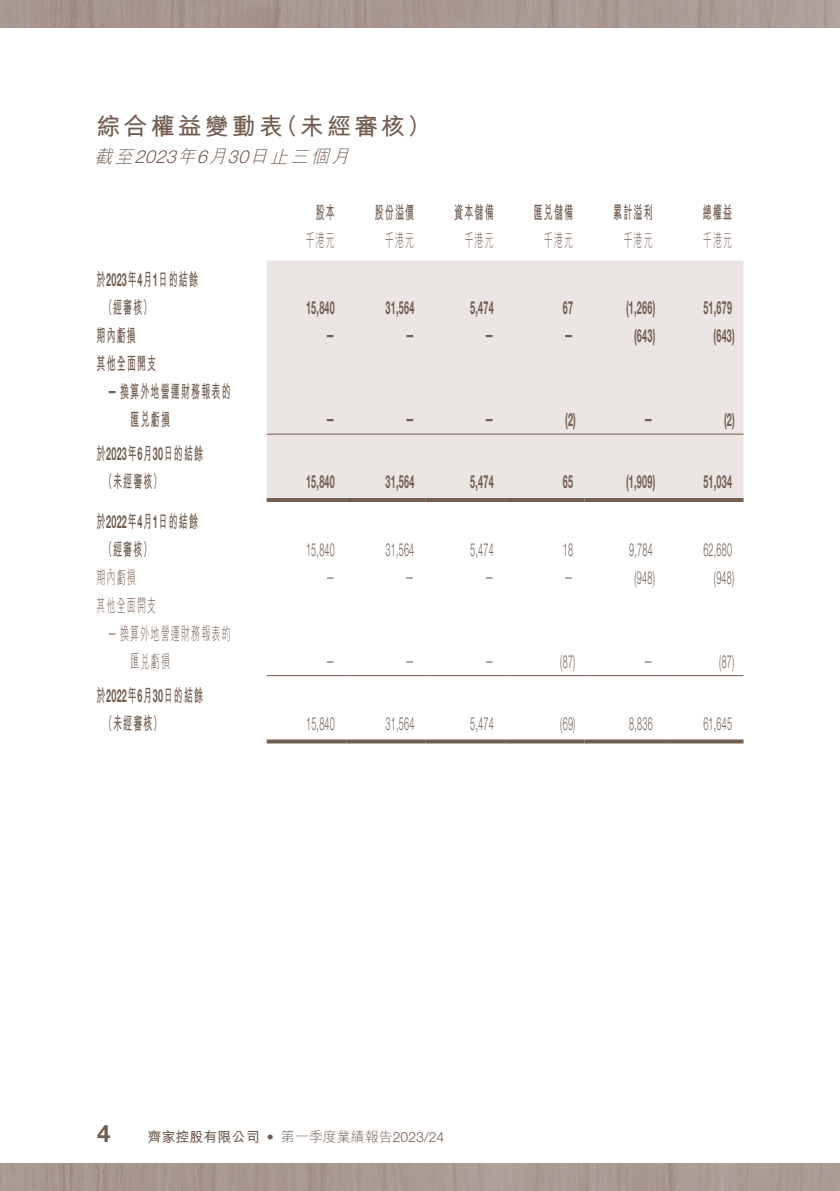
<style>
.page{position:relative;width:840px;height:1191px;background:#fff}
.page>*{position:absolute;margin:0;border:0;box-sizing:border-box;transform-origin:0 0}
.t1{font:700 24px "M Hei HK";letter-spacing:.13em;color:#725d51}
.t2{font:700 24px "Helvetica Neue LT Std";color:#725d51}
.t3{font:700 18px/28px "M Hei HK";letter-spacing:.13em;color:#725d51;scale:.5 1}
.t4{font:700 18px "Helvetica Neue LT Std";letter-spacing:.03em;color:#725d51;scale:.5 1}
.t5{font:300 18px "Helvetica Neue LT Std";letter-spacing:.03em;color:#725d51;scale:.5 1}
.t6{font:300 18px/28px "M Hei HK";letter-spacing:.13em;color:#725d51;scale:.5 1}
.t7{font:italic 300 18px "M Hei HK";color:#725d51}
.t8{font:700 14px "M Hei HK";color:#725d51}
.s1{font-family:"Helvetica Neue LT Std"}
.s2{font-family:"Helvetica Neue LT Std";font-weight:300}
.s3{font-weight:300}
</style>
<div class="page">
<img style="left:0;top:0;width:840px;height:1191px">
<div style="left:0;top:28px;width:839px;height:1134px;background:#fff"></div>
<div style="left:266px;top:260px;width:477px;height:238px;background:#ebe5e3"></div>
<svg style="left:267px;top:676px;width:476px;height:1px"></svg>
<hr style="left:266px;top:433px;width:80px;height:1px;background:#725d51">
<hr style="left:346px;top:433px;width:79px;height:1px;background:#725d51">
<hr style="left:425px;top:433px;width:80px;height:1px;background:#725d51">
<hr style="left:505px;top:433px;width:79px;height:1px;background:#725d51">
<hr style="left:584px;top:433px;width:79px;height:1px;background:#725d51">
<hr style="left:663px;top:433px;width:80px;height:1px;background:#725d51">
<hr style="left:266px;top:498px;width:80px;height:4px;background:#725d51">
<hr style="left:346px;top:498px;width:79px;height:4px;background:#725d51">
<hr style="left:425px;top:498px;width:80px;height:4px;background:#725d51">
<hr style="left:505px;top:498px;width:79px;height:4px;background:#725d51">
<hr style="left:584px;top:498px;width:79px;height:4px;background:#725d51">
<hr style="left:663px;top:498px;width:80px;height:4px;background:#725d51">
<hr style="left:266px;top:675px;width:80px;height:1px;background:#725d51">
<hr style="left:346px;top:675px;width:79px;height:1px;background:#725d51">
<hr style="left:425px;top:675px;width:80px;height:1px;background:#725d51">
<hr style="left:505px;top:675px;width:79px;height:1px;background:#725d51">
<hr style="left:584px;top:675px;width:79px;height:1px;background:#725d51">
<hr style="left:663px;top:675px;width:80px;height:1px;background:#725d51">
<svg style="left:266px;top:739px;width:80px;height:4px"></svg>
<svg style="left:346px;top:739px;width:79px;height:4px"></svg>
<svg style="left:425px;top:739px;width:80px;height:4px"></svg>
<svg style="left:505px;top:739px;width:79px;height:4px"></svg>
<svg style="left:584px;top:739px;width:79px;height:4px"></svg>
<svg style="left:663px;top:739px;width:80px;height:4px"></svg>
<h1 class="t1" style="left:96px;top:109px;width:336px">綜合權益變動表（未經審核）</h1>
<p class="t7" style="left:95px;top:147px;width:260px">截至<span class="s1">2023</span>年<span class="s1">6</span>月<span class="s1">30</span>日止三個月</p>
<p class="t3" style="left:315px;top:197px;width:40px">股本</p>
<p class="t3" style="left:374px;top:197px;width:80px">股份溢價</p>
<p class="t3" style="left:454px;top:197px;width:80px">資本儲備</p>
<p class="t3" style="left:533px;top:197px;width:80px">匯兌儲備</p>
<p class="t3" style="left:613px;top:197px;width:80px">累計溢利</p>
<p class="t3" style="left:702px;top:197px;width:60px">總權益</p>
<p class="t6" style="left:305px;top:226px;width:60px">千港元</p>
<p class="t6" style="left:385px;top:226px;width:60px">千港元</p>
<p class="t6" style="left:464px;top:226px;width:60px">千港元</p>
<p class="t6" style="left:543px;top:226px;width:60px">千港元</p>
<p class="t6" style="left:623px;top:226px;width:60px">千港元</p>
<p class="t6" style="left:702px;top:226px;width:60px">千港元</p>
<p class="t3" style="left:103px;top:264px;width:191px;text-indent:-7px">於<span class="s1">2023</span>年<span class="s1">4</span>月<span class="s1">1</span>日的結餘（經審核）</p>
<p class="t4" style="left:306px;top:297px;width:59px">15,840</p>
<p class="t4" style="left:385px;top:297px;width:59px">31,564</p>
<p class="t4" style="left:470px;top:297px;width:49px">5,474</p>
<p class="t4" style="left:562px;top:297px;width:22px">67</p>
<p class="t4" style="left:625px;top:297px;width:60px">(1,266)</p>
<p class="t4" style="left:703px;top:297px;width:59px">51,679</p>
<p class="t3" style="left:96px;top:320px;width:80px">期內虧損</p>
<p class="t4" style="left:326px;top:324px;width:19px">—</p>
<p class="t4" style="left:405px;top:324px;width:19px">—</p>
<p class="t4" style="left:484px;top:324px;width:19px">—</p>
<p class="t4" style="left:564px;top:324px;width:19px">—</p>
<p class="t4" style="left:633px;top:325px;width:44px">(643)</p>
<p class="t4" style="left:713px;top:325px;width:44px">(643)</p>
<p class="t3" style="left:96px;top:348px;width:121px">其他全面開支</p>
<p class="t3" style="left:130px;top:376px;width:202px;text-indent:-23px"><span class="s1">—</span> 換算外地營運財務報表的匯兌虧損</p>
<p class="t4" style="left:326px;top:408px;width:19px">—</p>
<p class="t4" style="left:405px;top:408px;width:19px">—</p>
<p class="t4" style="left:484px;top:408px;width:19px">—</p>
<p class="t4" style="left:564px;top:409px;width:23px">(2)</p>
<p class="t4" style="left:643px;top:408px;width:19px">—</p>
<p class="t4" style="left:723px;top:409px;width:23px">(2)</p>
<p class="t3" style="left:103px;top:438px;width:201px;text-indent:-7px">於<span class="s1">2023</span>年<span class="s1">6</span>月<span class="s1">30</span>日的結餘（未經審核）</p>
<p class="t3" style="left:103px;top:505px;width:191px;text-indent:-7px">於<span class="s1">2022</span>年<span class="s1">4</span>月<span class="s1">1</span>日的結餘（經審核）</p>
<p class="t4" style="left:306px;top:471px;width:59px">15,840</p>
<p class="t4" style="left:385px;top:471px;width:59px">31,564</p>
<p class="t4" style="left:470px;top:471px;width:49px">5,474</p>
<p class="t4" style="left:562px;top:471px;width:22px">65</p>
<p class="t4" style="left:625px;top:471px;width:60px">(1,909)</p>
<p class="t4" style="left:703px;top:471px;width:59px">51,034</p>
<p class="t5" style="left:306px;top:538px;width:59px">15,840</p>
<p class="t5" style="left:385px;top:538px;width:59px">31,564</p>
<p class="t5" style="left:470px;top:538px;width:49px">5,474</p>
<p class="t5" style="left:562px;top:538px;width:22px">18</p>
<p class="t5" style="left:628px;top:538px;width:49px">9,784</p>
<p class="t5" style="left:703px;top:538px;width:59px">62,680</p>
<p class="t6" style="left:96px;top:563px;width:80px">期內虧損</p>
<p class="t5" style="left:326px;top:565px;width:19px">—</p>
<p class="t5" style="left:405px;top:565px;width:19px">—</p>
<p class="t5" style="left:484px;top:565px;width:19px">—</p>
<p class="t5" style="left:564px;top:565px;width:19px">—</p>
<p class="t5" style="left:634px;top:566px;width:42px">(948)</p>
<p class="t5" style="left:713px;top:566px;width:42px">(948)</p>
<p class="t6" style="left:96px;top:591px;width:121px">其他全面開支</p>
<p class="t6" style="left:130px;top:619px;width:202px;text-indent:-23px"><span class="s1">—</span> 換算外地營運財務報表的匯兌虧損</p>
<p class="t5" style="left:326px;top:649px;width:19px">—</p>
<p class="t5" style="left:405px;top:649px;width:19px">—</p>
<p class="t5" style="left:484px;top:649px;width:19px">—</p>
<p class="t5" style="left:560px;top:650px;width:32px">(87)</p>
<p class="t5" style="left:643px;top:649px;width:19px">—</p>
<p class="t5" style="left:718px;top:650px;width:32px">(87)</p>
<p class="t3" style="left:103px;top:679px;width:201px;text-indent:-7px">於<span class="s1">2022</span>年<span class="s1">6</span>月<span class="s1">30</span>日的結餘（未經審核）</p>
<p class="t5" style="left:306px;top:712px;width:59px">15,840</p>
<p class="t5" style="left:385px;top:712px;width:59px">31,564</p>
<p class="t5" style="left:470px;top:712px;width:49px">5,474</p>
<p class="t5" style="left:560px;top:712px;width:32px">(69)</p>
<p class="t5" style="left:628px;top:712px;width:49px">8,836</p>
<p class="t5" style="left:703px;top:712px;width:59px">61,645</p>
<h1 class="t2" style="left:97px;top:1118px;width:15px">4</h1>
<p class="t8" style="left:147px;top:1127px;width:298px">齊家控股有限公司 <span class="s2">•</span> <span class="s3">第一季度業績報告</span><span class="s2">2023/24</span></p>
</div>
